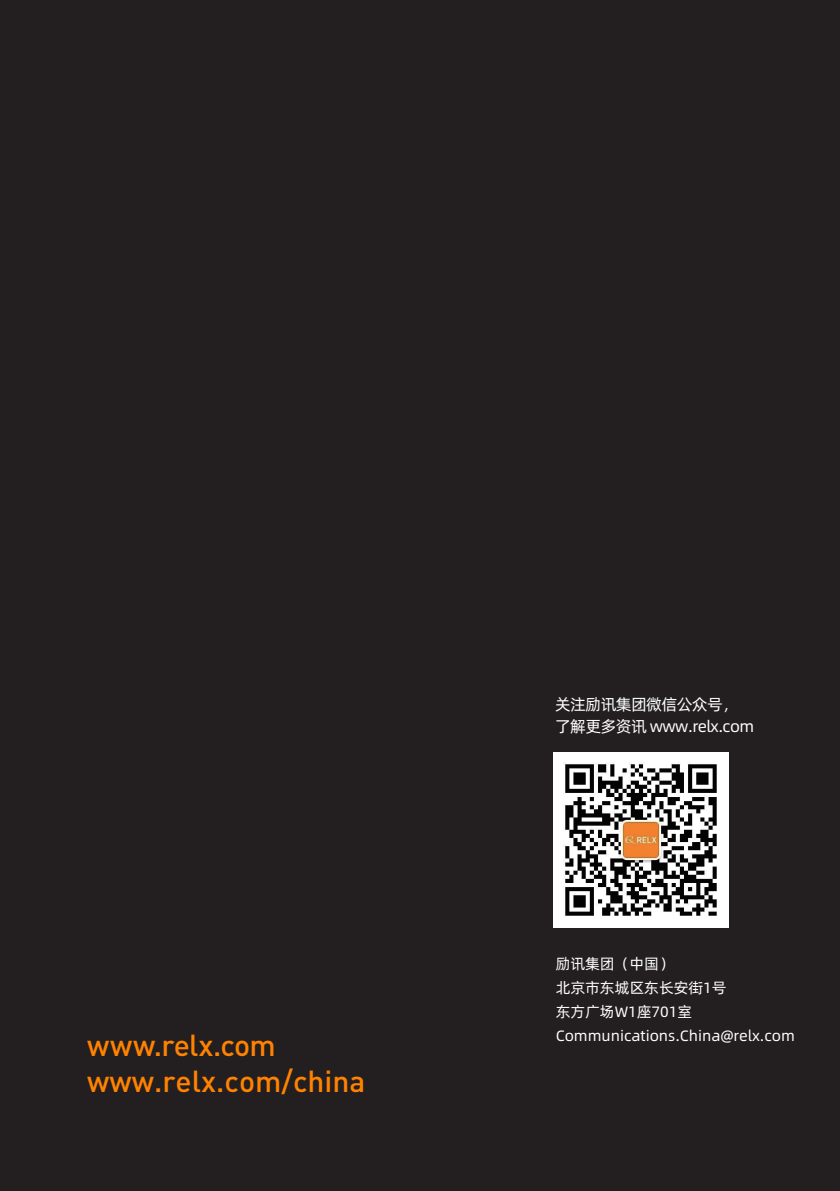
<style>
.page{position:relative;width:840px;height:1191px;background:#fff}
.page>*{position:absolute;margin:0;border:0;box-sizing:border-box;transform-origin:0 0}
.t1{font:500 30px/36px "DIN";color:#ff8200}
.t2{font:16px/22px "Alibaba Pu Hui Ti R";letter-spacing:-.035em;color:#fff}
.t3{font:15px/24px "Alibaba Pu Hui Ti R";color:#fff}
</style>
<div class="page">
<div style="left:0;top:0;width:839px;height:1191px;background:#231f20"></div>
<img style="left:553px;top:752px;width:175px;height:175px">
<h1 class="t1" style="left:87px;top:1026px;width:280px">www.relx.com www.relx.com/china</h1>
<p class="t2" style="left:554px;top:692px;width:200px">关注励讯集团微信公众号，了解更多资讯 www.relx.com</p>
<p class="t3" style="left:555px;top:950px;width:240px">励讯集团（中国）<br>北京市东城区东长安街1号<br>东方广场W1座701室<br>Communications.China@relx.com</p>
</div>
